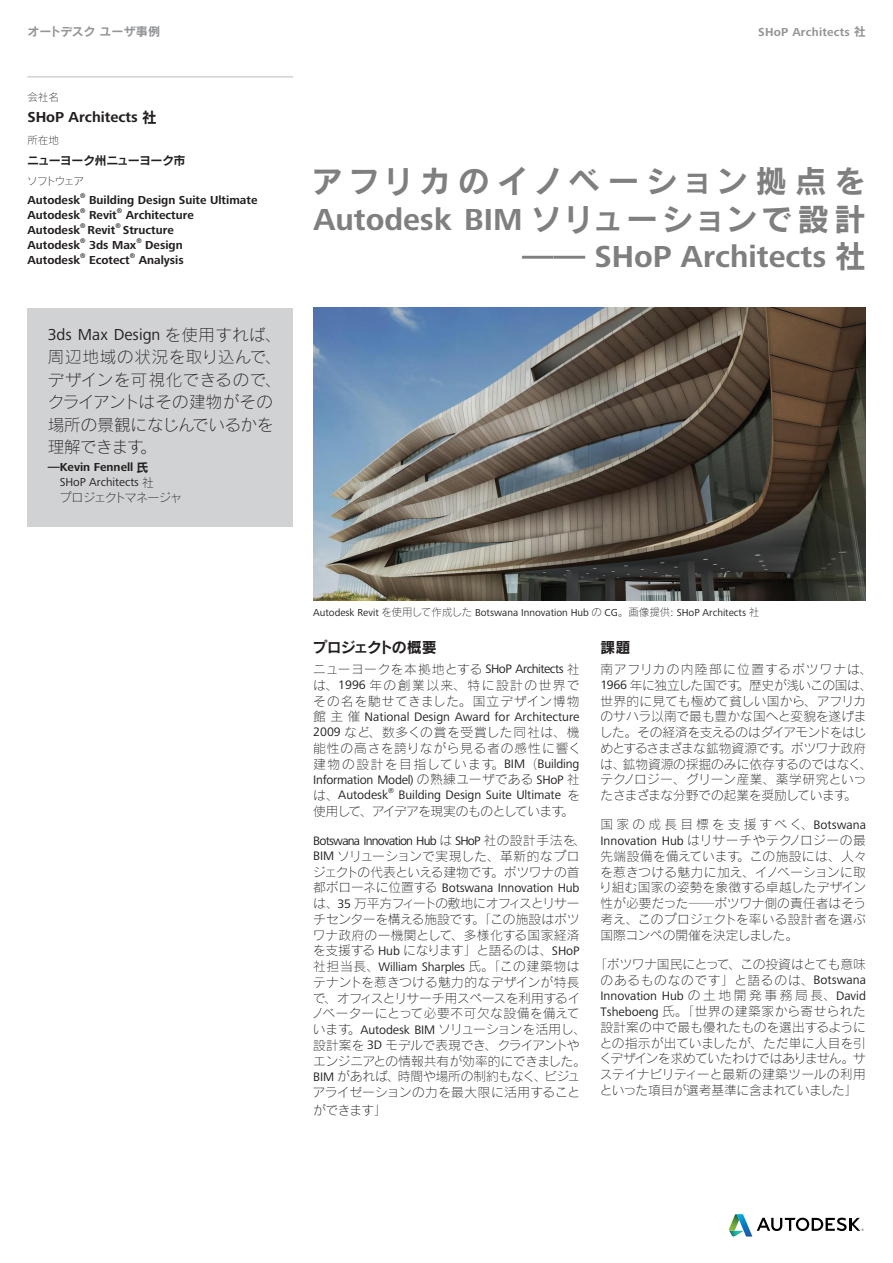
<style>
.page{position:relative;width:893px;height:1263px;background:#fff}
.page>*{position:absolute;margin:0;border:0;box-sizing:border-box;transform-origin:0 0}
.Subhead_21_pt{font:31.5px/36.2px "Rodin Pro B";letter-spacing:.185em;color:#7f7f7f}
.Subhead_21_pt-2{font:700 31.5px "Frutiger Next LTW1 G";color:#7f7f7f}
.Pullquote_copy{font:16.5px/22.6px "Rodin Pro L";letter-spacing:.005em;color:#231f20}
.Company_Name_Here{font:700 15px "Frutiger Next LTW1 G";color:#231f20}
.Body_Heads{font:15px "Rodin Pro B";letter-spacing:-.08em;color:#231f20}
.body_8_5_10_5{font:12.75px/15.8px "Rodin Pro L";letter-spacing:-.005em;color:#231f20}
.body_8_5_10_5-2{font:12.75px/15.8px "Rodin Pro L";letter-spacing:.075em;color:#231f20}
.body_8_5_10_5-3{font:12.75px/16.4px "Frutiger Next LTW1 G";letter-spacing:-.005em;color:#231f20}
.Product_or_Service{font:700 12px "Frutiger Next LTW1 G";color:#231f20}
.Pullquote_attribute{font:12px/15.3px "Frutiger Next LTW1 G";color:#231f20}
.top_right_running_he{font:700 12px "Frutiger Next LTW1 G";letter-spacing:.02em;color:#939598}
.City_Country_Here{font:12px "Rodin Pro B";letter-spacing:-.05em;color:#231f20}
.top_left_running_hea{font:12px "Rodin Pro B";color:#939598}
.t1{font:10.5px "Frutiger Next LTW1 G";color:#231f20}
.COMPANY___LOCATIONS{font:10.5px "Rodin Pro L";letter-spacing:-.05em;color:#231f20}
.body_8_5_10_5-4{font:7.5px "Frutiger Next LTW1 G";color:#231f20}
.Product_or_Service-2{font:700 7.05px "Frutiger Next LTW1 G";color:#231f20}
.s1{font-family:"Rodin Pro B";font-weight:400}
.s2{font-family:"Frutiger Next LTW1 G"}
.s3{font-weight:700}
.s4{font-family:"Rodin Pro B"}
.s5{font-family:"Rodin Pro L"}
.s6{font-family:"Frutiger Next LTW1 G";font-weight:700}
</style>
<div class="page">
<div style="left:27px;top:308px;width:266px;height:218px;background:#d1d2d4"></div>
<img style="left:313px;top:308px;width:553px;height:292px">
<hr style="left:27px;top:76px;width:266px;height:2px;background:#d1d2d4">
<svg style="left:729px;top:1214px;width:135px;height:22px"></svg>
<p class="top_left_running_hea" style="left:27px;top:24px;width:134px">オートデスク ユーザ事例</p>
<p class="top_right_running_he" style="left:758px;top:25px;width:109px">SHoP Architects <span class="s1">社</span></p>
<p class="COMPANY___LOCATIONS" style="left:27px;top:90px;width:33px">会社名</p>
<p class="Company_Name_Here" style="left:27px;top:109px;width:131px">SHoP Architects <span class="s1">社</span></p>
<p class="COMPANY___LOCATIONS" style="left:27px;top:133px;width:33px">所在地</p>
<p class="City_Country_Here" style="left:27px;top:152px;width:160px">ニューヨーク州ニューヨーク市</p>
<p class="COMPANY___LOCATIONS" style="left:27px;top:174px;width:58px">ソフトウェア</p>
<p class="Product_or_Service" style="left:27px;top:193px;width:54px">Autodesk</p>
<p class="Product_or_Service-2" style="left:80px;top:192px;width:7px">®</p>
<p class="Product_or_Service" style="left:89px;top:193px;width:170px">Building Design Suite Ultimate</p>
<p class="Product_or_Service" style="left:27px;top:208px;width:54px">Autodesk</p>
<p class="Product_or_Service-2" style="left:80px;top:207px;width:7px">®</p>
<p class="Product_or_Service" style="left:89px;top:208px;width:29px">Revit</p>
<p class="Product_or_Service-2" style="left:117px;top:207px;width:7px">®</p>
<p class="Product_or_Service" style="left:126px;top:208px;width:70px">Architecture</p>
<p class="Product_or_Service" style="left:27px;top:223px;width:54px">Autodesk</p>
<p class="Product_or_Service-2" style="left:80px;top:222px;width:7px">®</p>
<p class="Product_or_Service" style="left:88px;top:223px;width:29px">Revit</p>
<p class="Product_or_Service-2" style="left:115px;top:222px;width:7px">®</p>
<p class="Product_or_Service" style="left:123px;top:223px;width:53px">Structure</p>
<p class="Product_or_Service" style="left:27px;top:238px;width:54px">Autodesk</p>
<p class="Product_or_Service-2" style="left:80px;top:237px;width:7px">®</p>
<p class="Product_or_Service" style="left:89px;top:238px;width:49px">3ds Max</p>
<p class="Product_or_Service-2" style="left:136px;top:237px;width:7px">®</p>
<p class="Product_or_Service" style="left:145px;top:238px;width:39px">Design</p>
<p class="Product_or_Service" style="left:27px;top:253px;width:54px">Autodesk</p>
<p class="Product_or_Service-2" style="left:80px;top:252px;width:7px">®</p>
<p class="Product_or_Service" style="left:89px;top:253px;width:42px">Ecotect</p>
<p class="Product_or_Service-2" style="left:130px;top:252px;width:7px">®</p>
<p class="Product_or_Service" style="left:139px;top:253px;width:47px">Analysis</p>
<p class="Pullquote_copy" style="left:48px;top:322px;width:235px"><span class="s2">3ds Max Design</span> を使用すれば、周辺地域の状況を取り込んで、デザインを可視化できるので、クライアントはその建物がその場所の景観になじんでいるかを理解できます。</p>
<p class="Pullquote_attribute" style="left:60px;top:460px;width:124px;text-indent:-12px"><span class="s3">—Kevin Fennell</span> <span class="s4">氏<br></span>SHoP Architects <span class="s5">社<br>プロジェクトマネージャ</span></p>
<p class="Subhead_21_pt" style="left:311px;top:162px;width:556px">アフリカのイノベーション拠点を<br><span class="s6">Autodesk BIM</span> ソリューションで設計</p>
<p class="Subhead_21_pt-2" style="left:522px;top:239px;width:345px">―― SHoP Architects <span class="s1">社</span></p>
<p class="t1" style="left:313px;top:606px;width:447px">Autodesk Revit <span class="s5">を使用して作成した</span> Botswana Innovation Hub <span class="s5">の</span> CG<span class="s5">。画像提供</span>: SHoP Architects <span class="s5">社</span></p>
<p class="Body_Heads" style="left:312px;top:637px;width:126px">プロジェクトの概要</p>
<p class="body_8_5_10_5-2" style="left:313px;top:661px;width:270px">ニューヨークを本拠地とする <span class="s2">SHoP Architects</span> 社は、<span class="s2">1996</span> 年の創業以来、特に設計の世界でその名を馳せてきました。国立デザイン博物館主催 <span class="s2">National Design Award for Architecture<br>2009</span> など、数多くの賞を受賞した同社は、機能性の高さを誇りながら見る者の感性に響く建物の設計を目指しています。<span class="s2">BIM</span>（<span class="s2">Building<br>Information Model)</span> の熟練ユーザである <span class="s2">SHoP</span> 社は、<span class="s2">Autodesk</span></p>
<p class="body_8_5_10_5-4" style="left:388px;top:787px;width:7px">®</p>
<p class="body_8_5_10_5-3" style="left:313px;top:787px;width:268px;text-indent:85px">Building Design Suite Ultimate <span class="s5">を使用して、アイデアを現実のものとしています。</span></p>
<p class="body_8_5_10_5" style="left:312px;top:831px;width:276px"><span class="s2">Botswana Innovation Hub</span> は <span class="s2">SHoP</span> 社の設計手法を、<br><span class="s2">BIM</span> ソリューションで実現した、革新的なプロジェクトの代表といえる建物です。ボツワナの首都ボローネに位置する <span class="s2">Botswana Innovation Hub</span>は、<span class="s2">35</span> 万平方フィートの敷地にオフィスとリサーチセンターを構える施設です。「この施設はボツワナ政府の一機関として、多様化する国家経済を支援する <span class="s2">Hub</span> になります」と語るのは、<span class="s2">SHoP</span>社担当長、<span class="s2">William Sharples</span> 氏。「この建築物はテナントを惹きつける魅力的なデザインが特長で、オフィスとリサーチ用スペースを利用するイノベーターにとって必要不可欠な設備を備えています。<span class="s2">Autodesk BIM</span> ソリューションを活用し、設計案を <span class="s2">3D</span> モデルで表現でき、クライアントやエンジニアとの情報共有が効率的にできました。<br><span class="s2">BIM</span> があれば、時間や場所の制約もなく、ビジュアライゼーションの力を最大限に活用すること</p>
<p class="body_8_5_10_5" style="left:313px;top:1102px;width:75px">ができます」</p>
<p class="Body_Heads" style="left:600px;top:637px;width:31px">課題</p>
<p class="body_8_5_10_5" style="left:600px;top:661px;width:274px">南アフリカの内陸部に位置するボツワナは、<br><span class="s2">1966</span> 年に独立した国です。歴史が浅いこの国は、世界的に見ても極めて貧しい国から、アフリカのサハラ以南で最も豊かな国へと変貌を遂げました。その経済を支えるのはダイアモンドをはじめとするさまざまな鉱物資源です。ボツワナ政府は、鉱物資源の採掘のみに依存するのではなく、テクノロジー、グリーン産業、薬学研究といったさまざまな分野での起業を奨励しています。</p>
<p class="body_8_5_10_5" style="left:599px;top:816px;width:269px;text-align:justify">国家の成長目標を支援すべく、<span class="s2">Botswana Innovation Hub</span> はリサーチやテクノロジーの最先端設備を備えています。この施設には、人々を惹きつける魅力に加え、イノベーションに取り組む国家の姿勢を象徴する卓越したデザイン性が必要だった――ボツワナ側の責任者はそう考え、このプロジェクトを率いる設計者を選ぶ国際コンペの開催を決定しました。</p>
<p class="body_8_5_10_5" style="left:594px;top:956px;width:273px;text-align:center">「ボツワナ国民にとって、この投資はとても意味のあるものなのです」と語るのは、<span class="s2">Botswana<br>Innovation Hub</span> の土地開発事務局長、<span class="s2">David<br>Tsheboeng</span> 氏。「世界の建築家から寄せられた設計案の中で最も優れたものを選出するようにとの指示が出ていましたが、ただ単に人目を引くデザインを求めていたわけではありません。サステイナビリティーと最新の建築ツールの利用といった項目が選考基準に含まれていました」</p>
</div>
